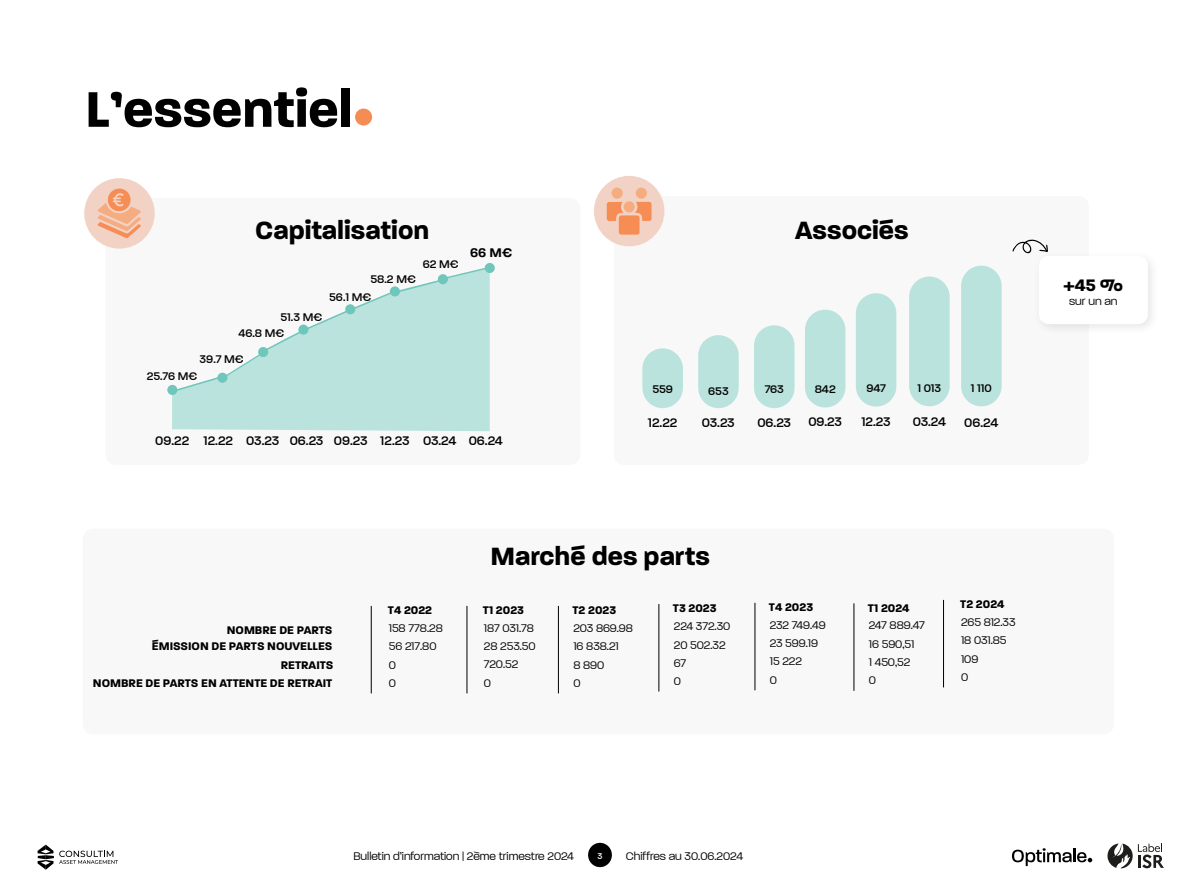
<style>
.page{position:relative;width:1200px;height:893px;background:#fff}
.page>*{position:absolute;margin:0;border:0;box-sizing:border-box;transform-origin:0 0}
.t1{font:700 54px "Paralucent";color:#000}
.t2{font:700 27px "Paralucent";color:#000}
.t3{font:700 18px "Paralucent";color:#000}
.t4{font:500 13.5px "Paralucent";letter-spacing:-.02em;color:#000}
.t5{font:500 13.5px "Paralucent";color:#000}
.t6{font:600 13.5px "Paralucent";color:#000}
.t7{font:300 12px/18.3px "Paralucent";color:#000}
.t8{font:700 12px/16.2px "Paralucent";color:#000;text-align:right}
.t9{font:500 12px "Paralucent";color:#000}
.t10{font:500 9px "Paralucent";color:#fff}
</style>
<div class="page">
<div style="left:588px;top:843px;width:24px;height:24px;background:#000;border-radius:50%"></div>
<svg style="left:1012px;top:848px;width:80px;height:18px"></svg>
<svg style="left:38px;top:845px;width:80px;height:25px"></svg>
<svg style="left:1107px;top:843px;width:57px;height:25px"></svg>
<div style="left:83px;top:529px;width:1031px;height:205px;background:#f8f8f8;border-radius:10px"></div>
<div style="left:614px;top:196px;width:475px;height:269px;background:#f8f8f8;border-radius:10px"></div>
<div style="left:105px;top:198px;width:475px;height:267px;background:#f8f8f8;border-radius:10px"></div>
<div style="left:355px;top:109px;width:17px;height:17px;background:#f58c54;border-radius:50%"></div>
<div style="left:172px;top:273px;width:318px;height:158px;background:#bae3dd"></div>
<div style="left:167px;top:385px;width:10px;height:10px;background:#6fc6ba;border-radius:50%"></div>
<div style="left:642px;top:348px;width:41px;height:60px;background:#bae3dd;border-radius:20px"></div>
<div style="left:698px;top:335px;width:41px;height:73px;background:#bae3dd;border-radius:20px"></div>
<div style="left:754px;top:325px;width:41px;height:83px;background:#bae3dd;border-radius:20px"></div>
<div style="left:84px;top:178px;width:71px;height:71px;background:#f2d2c4;border-radius:50%"></div>
<svg style="left:97px;top:189px;width:44px;height:49px"></svg>
<hr style="left:943px;top:600px;width:1px;height:87px;background:#000">
<hr style="left:371px;top:606px;width:1px;height:87px;background:#000">
<hr style="left:467px;top:606px;width:1px;height:87px;background:#000">
<div style="left:594px;top:176px;width:70px;height:70px;background:#f2d2c4;border-radius:50%"></div>
<div style="left:612px;top:188px;width:11px;height:11px;background:#f5ac80;border-radius:50%"></div>
<div style="left:636px;top:188px;width:11px;height:11px;background:#f5ac80;border-radius:50%"></div>
<svg style="left:607px;top:202px;width:45px;height:33px"></svg>
<svg style="left:1012px;top:239px;width:36px;height:15px"></svg>
<div style="left:1033px;top:250px;width:127px;height:86px;background:#f7f7f7"></div>
<div style="left:1039px;top:256px;width:109px;height:68px;background:#fff;border-radius:10px"></div>
<hr style="left:558px;top:606px;width:1px;height:87px;background:#000">
<div style="left:805px;top:310px;width:40px;height:97px;background:#bae3dd;border-radius:20px"></div>
<hr style="left:658px;top:604px;width:1px;height:88px;background:#000">
<div style="left:856px;top:293px;width:40px;height:114px;background:#bae3dd;border-radius:20px"></div>
<hr style="left:755px;top:603px;width:1px;height:87px;background:#000">
<div style="left:909px;top:277px;width:41px;height:129px;background:#bae3dd;border-radius:20px"></div>
<hr style="left:854px;top:603px;width:1px;height:88px;background:#000">
<div style="left:961px;top:266px;width:41px;height:140px;background:#bae3dd;border-radius:20px"></div>
<div style="left:485px;top:263px;width:10px;height:10px;background:#6fc6ba;border-radius:50%"></div>
<svg style="left:170px;top:267px;width:319px;height:126px"></svg>
<h1 class="t1" style="left:85px;top:77px;width:269px">L’essentiel</h1>
<h2 class="t2" style="left:255px;top:214px;width:175px">Capitalisation</h2>
<p class="t9" style="left:423px;top:257px;width:37px">62 M€</p>
<p class="t9" style="left:370px;top:272px;width:47px">58.2 M€</p>
<p class="t9" style="left:280px;top:310px;width:43px">51.3 M€</p>
<p class="t9" style="left:238px;top:326px;width:48px">46.8 M€</p>
<p class="t9" style="left:200px;top:352px;width:46px">39.7 M€</p>
<p class="t9" style="left:147px;top:369px;width:52px">25.76 M€</p>
<p class="t9" style="left:329px;top:290px;width:44px">56.1 M€</p>
<p class="t6" style="left:470px;top:244px;width:44px">66 M€</p>
<p class="t5" style="left:155px;top:433px;width:170px">09.22 12.22 03.23 06.23</p>
<p class="t4" style="left:334px;top:433px;width:35px">09.23</p>
<p class="t4" style="left:380px;top:433px;width:31px">12.23</p>
<p class="t4" style="left:423px;top:433px;width:35px">03.24</p>
<p class="t4" style="left:469px;top:433px;width:36px">06.24</p>
<h2 class="t2" style="left:795px;top:214px;width:115px">Associés</h2>
<p class="t9" style="left:652px;top:382px;width:22px">559</p>
<p class="t9" style="left:708px;top:385px;width:22px">653</p>
<p class="t9" style="left:765px;top:382px;width:21px">763</p>
<p class="t4" style="left:648px;top:415px;width:31px">12.22</p>
<p class="t4" style="left:702px;top:415px;width:34px">03.23</p>
<p class="t4" style="left:757px;top:415px;width:35px">06.23</p>
<p class="t9" style="left:815px;top:382px;width:23px">842</p>
<p class="t4" style="left:808px;top:414px;width:35px">09.23</p>
<p class="t9" style="left:866px;top:381px;width:21px">947</p>
<p class="t4" style="left:862px;top:413px;width:31px">12.23</p>
<p class="t9" style="left:918px;top:381px;width:25px">1 013</p>
<p class="t4" style="left:913px;top:414px;width:35px">03.24</p>
<p class="t9" style="left:971px;top:381px;width:23px">1 110</p>
<p class="t4" style="left:964px;top:414px;width:36px">06.24</p>
<p class="t8" style="left:152px;top:622px;width:182px">NOMBRE DE PARTS<br>ÉMISSION DE PARTS NOUVELLES</p>
<p class="t8" style="left:93px;top:656px;width:242px;line-height:18.1px">RETRAITS<br>NOMBRE DE PARTS EN ATTENTE DE RETRAIT</p>
<p class="t8" style="left:388px;top:602px;width:46px">T4 2022</p>
<p class="t7" style="left:389px;top:619px;width:56px">158 778.28<br>56 217.80<br>0<br>0</p>
<h2 class="t2" style="left:491px;top:540px;width:221px">Marché des parts</h2>
<p class="t8" style="left:483px;top:602px;width:43px">T1 2023</p>
<p class="t7" style="left:484px;top:619px;width:53px">187 031.78<br>28 253.50<br>720.52<br>0</p>
<p class="t8" style="left:572px;top:602px;width:45px">T2 2023</p>
<p class="t7" style="left:573px;top:619px;width:61px">203 869.98<br>16 838.21<br>8 890<br>0</p>
<p class="t8" style="left:673px;top:600px;width:45px">T3 2023</p>
<p class="t7" style="left:674px;top:617px;width:58px">224 372.30<br>20 502.32<br>67<br>0</p>
<p class="t8" style="left:769px;top:599px;width:46px">T4 2023</p>
<p class="t7" style="left:770px;top:616px;width:57px">232 749.49<br>23 599.19<br>15 222<br>0</p>
<p class="t8" style="left:868px;top:600px;width:43px">T1 2024</p>
<p class="t7" style="left:869px;top:616px;width:57px">247 889.47<br>16 590,51<br>1 450,52<br>0</p>
<p class="t8" style="left:960px;top:596px;width:46px">T2 2024</p>
<p class="t7" style="left:961px;top:613px;width:56px">265 812.33<br>18 031.85<br>109<br>0</p>
<h3 class="t3" style="left:1064px;top:274px;width:61px">+45 %</h3>
<p class="t7" style="left:1069px;top:292px;width:50px">sur un an</p>
<p class="t7" style="left:353px;top:847px;width:222px">Bulletin d’information | 2ème trimestre 2024</p>
<p class="t10" style="left:598px;top:850px;width:6px">3</p>
<p class="t7" style="left:626px;top:847px;width:119px">Chiffres au 30.06.2024</p>
</div>
